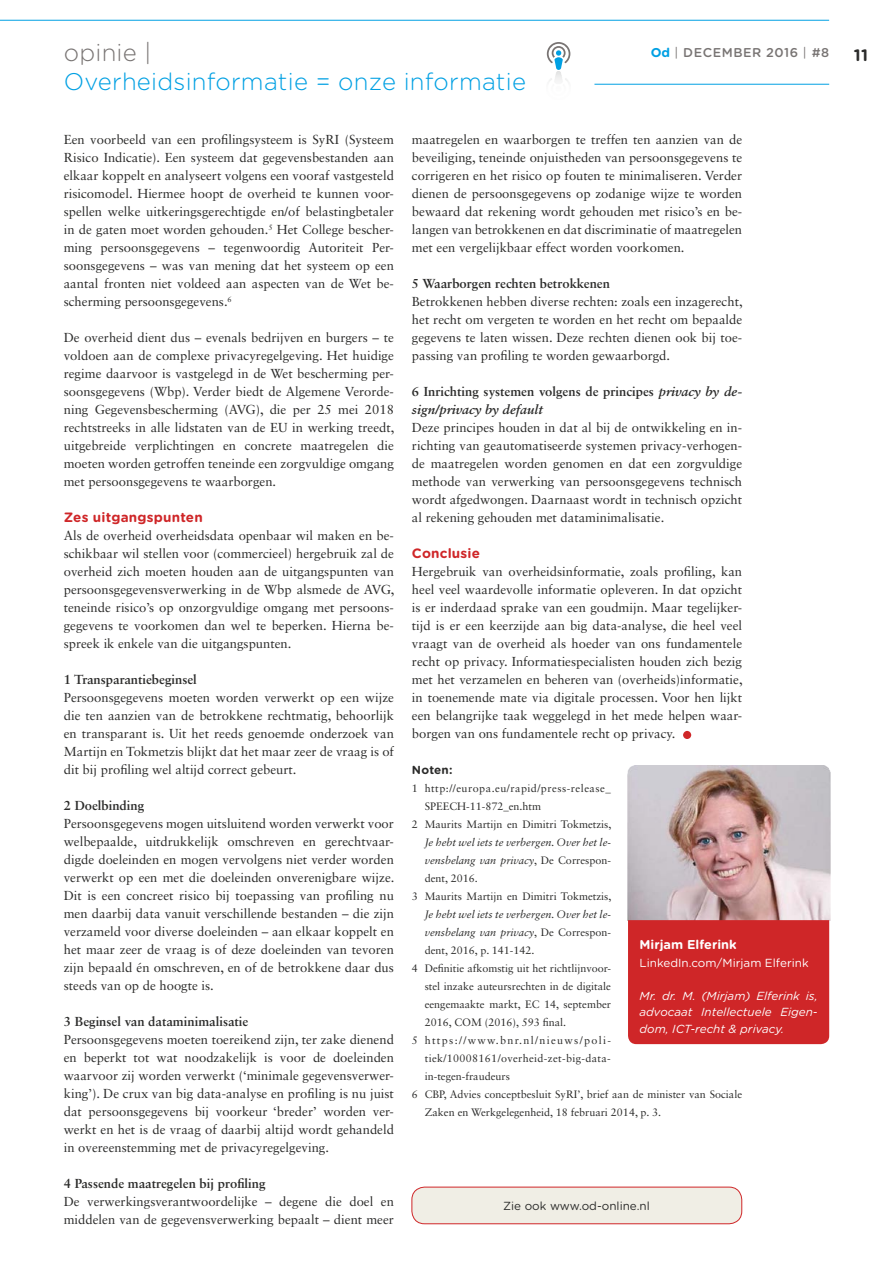
<style>
.page{position:relative;width:893px;height:1263px;background:#fff}
.page>*{position:absolute;margin:0;border:0;box-sizing:border-box;transform-origin:0 0}
.t1{font:61.5px "Sabon LT Std";color:#cf2628}
.t2{font:300 24px "Gotham Rounded";letter-spacing:.01em;color:#00a0e3}
.t3{font:300 24px "Gotham Rounded";letter-spacing:.01em;color:#787473}
.t4{font:700 16.5px "Gotham Rounded";color:#2b2b2a}
.t5{font:700 13.5px "Gotham Rounded";letter-spacing:.015em;color:#cf2628}
.t6{font:13.05px/18px "Sabon LT Std";color:#2b2b2a;text-align:justify}
.t7{font:700 13.05px/18px "Sabon LT Std";color:#2b2b2a}
.t8{font:500 12.75px "Gotham Rounded";letter-spacing:.04em;color:#787473}
.t9{font:700 12.75px "Gotham Rounded";color:#fefefe}
.t10{font:italic 11.7px/16.5px "Gotham Rounded";color:#fefefe;text-align:justify}
.t11{font:11.7px "Gotham Rounded";color:#fefefe}
.t12{font:11.7px "Gotham Rounded";color:#2b2b2a}
.t13{font:700 11.7px "Gotham Rounded";letter-spacing:.015em;color:#2b2b2a}
.t14{font:10.8px "Sabon LT Std";color:#2b2b2a}
.t15{font:italic 10.8px "Sabon LT Std";color:#2b2b2a}
.t16{font:10.8px "Sabon LT Std";letter-spacing:.045em;color:#2b2b2a}
.t17{font:10.8px "Sabon LT Std";letter-spacing:.03em;color:#2b2b2a}
.t18{font:10.8px "Sabon LT Std";letter-spacing:.12em;color:#2b2b2a}
.s1{font-weight:700;color:#00a0e3}
.s2{font-weight:400}
.s3{font-style:italic}
.s4{font-style:normal}
</style>
<div class="page">
<svg style="left:547px;top:42px;width:23px;height:28px"></svg>
<hr style="left:0;top:20px;width:829px;height:1px;background:#00a0e3">
<hr style="left:594px;top:84px;width:235px;height:1px;background:#00a0e3">
<div style="left:412px;top:1187px;width:330px;height:37px;background:#f0eee5;border-radius:13px"></div>
<div style="left:411px;top:1187px;width:331px;height:37px;border:1px solid #cf2628;border-radius:13px"></div>
<img style="left:627px;top:765px;width:203px;height:155px">
<div style="left:628px;top:920px;width:201px;height:124px;background:#cf2628"></div>
<h2 class="t3" style="left:64px;top:37px;width:89px">opinie |</h2>
<h2 class="t2" style="left:64px;top:65px;width:464px">Overheidsinformatie = onze informatie</h2>
<p class="t8" style="left:651px;top:43px;width:180px"><span class="s1">Od</span> <span class="s2">|</span> DECEMBER 2016 <span class="s2">|</span> #8</p>
<p class="t4" style="left:854px;top:43px;width:16px">11</p>
<p class="t6" style="left:64px;top:130px;width:332px">Een voorbeeld van een profilingsysteem is SyRI (Systeem Risico Indicatie). Een systeem dat gegevensbestanden aan elkaar koppelt en analyseert volgens een vooraf vast gesteld risicomodel. Hiermee hoopt de overheid te kunnen voor&shy;spellen welke uitkeringsgerechtigde en/of belastingbetaler in de gaten moet worden gehouden.<sup>5</sup> Het College bescher&shy;ming persoonsgegevens – tegenwoordig Autoriteit Per&shy;soonsgegevens – was van mening dat het systeem op een aantal fronten niet voldeed aan aspecten van de Wet be&shy;scherming persoonsgegevens.<sup>6</sup></p>
<p class="t6" style="left:64px;top:328px;width:332px">De overheid dient dus – evenals bedrijven en burgers – te voldoen aan de complexe privacyregelgeving. Het huidige regime daarvoor is vastgelegd in de Wet bescherming per&shy;soonsgegevens (Wbp). Verder biedt de Algemene Verorde&shy;ning Gegevensbescherming (AVG), die per 25 mei 2018 rechtstreeks in alle lidstaten van de EU in werking treedt, uitgebreide verplichtingen en concrete maatregelen die moeten worden getroffen teneinde een zorgvuldige omgang met persoonsgegevens te waarborgen.</p>
<p class="t5" style="left:64px;top:507px;width:141px">Zes uitgangspunten</p>
<p class="t6" style="left:64px;top:526px;width:332px">Als de overheid overheidsdata openbaar wil maken en be&shy;schikbaar wil stellen voor (commercieel) hergebruik zal de overheid zich moeten houden aan de uitgangspunten van persoonsgegevensverwerking in de Wbp alsmede de AVG, teneinde risico’s op onzorgvuldige omgang met persoons&shy;gegevens te voorkomen dan wel te beperken. Hierna be&shy;spreek ik enkele van die uitgangspunten.</p>
<p class="t7" style="left:64px;top:670px;width:135px">1 Transparantiebeginsel</p>
<p class="t6" style="left:64px;top:688px;width:332px">Persoonsgegevens moeten worden verwerkt op een wijze die ten aanzien van de betrokkene rechtmatig, behoorlijk en transparant is. Uit het reeds genoemde onderzoek van Martijn en Tokmetzis blijkt dat het maar zeer de vraag is of dit bij profiling wel altijd correct gebeurt.</p>
<p class="t7" style="left:64px;top:796px;width:82px">2 Doelbinding</p>
<p class="t6" style="left:64px;top:814px;width:332px">Persoonsgegevens mogen uitsluitend worden verwerkt voor welbepaalde, uitdrukkelijk omschreven en gerechtvaar&shy;digde doeleinden en mogen vervolgens niet verder worden verwerkt op een met die doeleinden onverenigbare wijze.<br>Dit is een concreet risico bij toepassing van profiling nu men daarbij data vanuit verschillende bestanden – die zijn verzameld voor diverse doeleinden – aan elkaar koppelt en het maar zeer de vraag is of deze doeleinden van tevoren zijn bepaald én omschreven, en of de betrokkene daar dus steeds van op de hoogte is.</p>
<p class="t7" style="left:64px;top:1012px;width:186px">3 Beginsel van dataminimalisatie</p>
<p class="t6" style="left:64px;top:1030px;width:332px">Persoonsgegevens moeten toereikend zijn, ter zake dienend en beperkt tot wat noodzakelijk is voor de doeleinden waarvoor zij worden verwerkt (‘minimale gegevensverwer&shy;king’). De crux van big data-analyse en profiling is nu juist dat persoonsgegevens bij voorkeur ‘breder’ worden ver&shy;werkt en het is de vraag of daarbij altijd wordt gehandeld in overeenstemming met de privacyregelgeving.</p>
<p class="t7" style="left:64px;top:1174px;width:203px">4 Passende maatregelen bij profiling</p>
<p class="t6" style="left:64px;top:1192px;width:332px">De verwerkingsverantwoordelijke – degene die doel en middelen van de gegevensverwerking bepaalt – dient meer</p>
<p class="t6" style="left:412px;top:130px;width:332px">maatregelen en waarborgen te treffen ten aanzien van de beveiliging, teneinde onjuistheden van persoonsgegevens te corrigeren en het risico op fouten te minimaliseren. Verder dienen de persoonsgegevens op zodanige wijze te worden bewaard dat rekening wordt gehouden met risico’s en be&shy;langen van betrokkenen en dat discriminatie of maat regelen met een vergelijkbaar effect worden voorkomen.</p>
<p class="t7" style="left:412px;top:274px;width:199px">5 Waarborgen rechten betrokkenen</p>
<p class="t6" style="left:412px;top:292px;width:332px">Betrokkenen hebben diverse rechten: zoals een inzagerecht, het recht om vergeten te worden en het recht om bepaalde gegevens te laten wissen. Deze rechten dienen ook bij toe&shy;passing van profiling te worden gewaarborgd.</p>
<p class="t7" style="left:412px;top:382px;width:332px">6 Inrichting systemen volgens de principes <span class="s3">privacy by de&shy;sign/privacy by default</span></p>
<p class="t6" style="left:412px;top:418px;width:332px">Deze principes houden in dat al bij de ontwikkeling en in&shy;richting van geautomatiseerde systemen privacy-verhogen&shy;de maatregelen worden genomen en dat een zorgvuldige methode van verwerking van persoonsgegevens technisch wordt afgedwongen. Daarnaast wordt in technisch opzicht al rekening gehouden met dataminimalisatie.</p>
<p class="t5" style="left:412px;top:543px;width:70px">Conclusie</p>
<p class="t6" style="left:412px;top:562px;width:332px">Hergebruik van overheidsinformatie, zoals profiling, kan heel veel waardevolle informatie opleveren. In dat opzicht is er inderdaad sprake van een goudmijn. Maar tegelijker&shy;tijd is er een keerzijde aan big data-analyse, die heel veel vraagt van de overheid als hoeder van ons fundamentele recht op privacy. Informatiespecialisten houden zich bezig met het verzamelen en beheren van (overheids)informatie, in toenemende mate via digitale processen. Voor hen lijkt een belangrijke taak weggelegd in het mede helpen waar&shy;borgen van ons fundamentele recht op privacy.</p>
<h1 class="t1" style="left:679px;top:680px;width:19px">.</h1>
<p class="t13" style="left:412px;top:761px;width:42px">Noten:</p>
<p class="t16" style="left:412px;top:782px;width:200px">1 http://europa.eu/rapid/press-release_</p>
<p class="t14" style="left:425px;top:800px;width:118px">SPEECH-11-872_en.htm</p>
<p class="t14" style="left:412px;top:818px;width:201px">2 Maurits Martijn en Dimitri Tokmetzis,</p>
<p class="t15" style="left:425px;top:836px;width:188px">Je hebt wel iets te verbergen. Over het le-</p>
<p class="t15" style="left:425px;top:854px;width:188px">vensbelang van privacy<span class="s4">, De Correspon-</span></p>
<p class="t14" style="left:425px;top:872px;width:55px">dent, 2016.</p>
<p class="t14" style="left:412px;top:890px;width:201px">3 Maurits Martijn en Dimitri Tokmetzis,</p>
<p class="t15" style="left:425px;top:908px;width:188px">Je hebt wel iets te verbergen. Over het le-</p>
<p class="t15" style="left:425px;top:926px;width:188px">vensbelang van privacy<span class="s4">, De Correspon-</span></p>
<p class="t14" style="left:425px;top:944px;width:111px">dent, 2016, p. 141-142.</p>
<p class="t14" style="left:412px;top:962px;width:201px">4 Definitie afkomstig uit het richtlijnvoor-</p>
<p class="t14" style="left:425px;top:980px;width:188px">stel inzake auteursrechten in de digitale</p>
<p class="t14" style="left:425px;top:998px;width:188px">eengemaakte markt, EC 14, september</p>
<p class="t14" style="left:425px;top:1016px;width:143px">2016, COM (2016), 593 final.</p>
<p class="t18" style="left:412px;top:1034px;width:200px">5 https://www.bnr.nl/nieuws/poli-</p>
<p class="t17" style="left:425px;top:1052px;width:188px">tiek/10008161/overheid-zet-big-data-</p>
<p class="t14" style="left:425px;top:1070px;width:87px">in-tegen-fraudeurs</p>
<p class="t14" style="left:412px;top:1088px;width:332px">6 CBP, Advies conceptbesluit SyRI’, brief aan de minister van Sociale</p>
<p class="t14" style="left:425px;top:1106px;width:238px">Zaken en Werkgelegenheid, 18 februari 2014, p. 3.</p>
<p class="t9" style="left:639px;top:935px;width:99px">Mirjam Elferink</p>
<p class="t11" style="left:639px;top:954px;width:171px">LinkedIn.com/Mirjam Elferink</p>
<p class="t10" style="left:639px;top:987px;width:180px">Mr. dr. M. (Mirjam) Elferink is, advocaat Intellectuele Eigen&shy;dom, ICT-recht &amp; privacy.</p>
<p class="t12" style="left:503px;top:1198px;width:148px">Zie ook www.od-online.nl</p>
</div>
